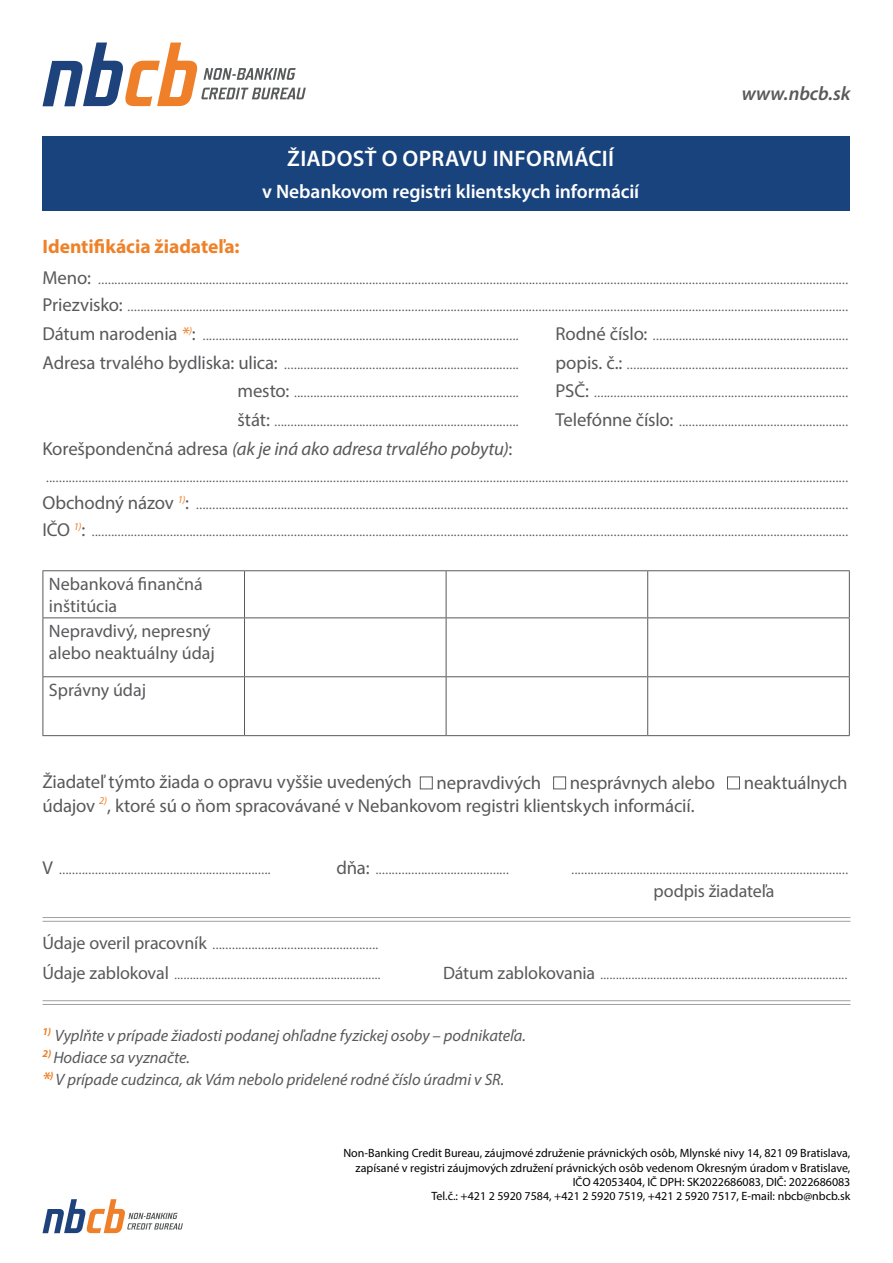
<style>
.page{position:relative;width:893px;height:1263px;background:#fff}
.page>*{position:absolute;margin:0;border:0;box-sizing:border-box;transform-origin:0 0}
.t1{font:600 22.5px "Myriad Pro";letter-spacing:.015em;color:#fff}
.t2{font:600 19.5px "Myriad Pro";letter-spacing:-.005em;color:#fff}
.t3{font:700 19.5px "Myriad Pro";color:#ef8128}
.t4{font:italic 600 19.5px "Myriad Pro";letter-spacing:-.005em;color:#59595c}
.t5{font:300 18.75px/26.7px "Myriad Pro";color:#59595c}
.t6{font:18.75px "Myriad Pro";letter-spacing:-.01em;color:#59595c}
.t7{font:300 18px "Myriad Pro";color:#59595c}
.t8{font:18px/21.6px "Myriad Pro";color:#59595c}
.t9{font:italic 16.5px/22.5px "Myriad Pro";letter-spacing:-.005em;color:#59595c}
.t10{font:12px/14.4px "Myriad Pro";color:#000;text-align:right}
.s1{font-weight:400}
.s2{font-weight:400;font-style:italic;color:#ef8128}
.s3{font-weight:400;font-style:italic}
.s4{font-weight:400;font-size:18px}
.s5{font-weight:600;font-size:18.75px;color:#ef8128}
</style>
<div class="page">
<svg style="left:43px;top:43px;width:263px;height:63px"></svg>
<svg style="left:43px;top:1199px;width:140px;height:34px"></svg>
<div style="left:43px;top:136px;width:807px;height:75px;background:#19437d"></div>
<hr style="left:43px;top:917px;width:807px;height:1px;background:#a0a0a4">
<hr style="left:43px;top:921px;width:807px;height:1px;background:#a0a0a4">
<hr style="left:43px;top:1000px;width:807px;height:1px;background:#a0a0a4">
<hr style="left:43px;top:1004px;width:807px;height:1px;background:#a0a0a4">
<hr style="left:43px;top:570px;width:201px;height:1px;background:#59595c">
<hr style="left:43px;top:571px;width:1px;height:46px;background:#59595c">
<hr style="left:244px;top:570px;width:202px;height:1px;background:#59595c">
<hr style="left:244px;top:571px;width:1px;height:46px;background:#59595c">
<hr style="left:446px;top:570px;width:202px;height:1px;background:#59595c">
<hr style="left:446px;top:571px;width:1px;height:46px;background:#59595c">
<hr style="left:648px;top:570px;width:202px;height:1px;background:#59595c">
<hr style="left:647px;top:571px;width:1px;height:46px;background:#59595c">
<hr style="left:849px;top:571px;width:1px;height:46px;background:#59595c">
<hr style="left:43px;top:617px;width:201px;height:1px;background:#59595c">
<hr style="left:43px;top:618px;width:1px;height:58px;background:#59595c">
<hr style="left:244px;top:617px;width:202px;height:1px;background:#59595c">
<hr style="left:244px;top:618px;width:1px;height:58px;background:#59595c">
<hr style="left:446px;top:617px;width:202px;height:1px;background:#59595c">
<hr style="left:446px;top:618px;width:1px;height:58px;background:#59595c">
<hr style="left:648px;top:617px;width:202px;height:1px;background:#59595c">
<hr style="left:647px;top:618px;width:1px;height:58px;background:#59595c">
<hr style="left:849px;top:618px;width:1px;height:58px;background:#59595c">
<hr style="left:43px;top:676px;width:201px;height:1px;background:#59595c">
<hr style="left:43px;top:677px;width:1px;height:58px;background:#59595c">
<hr style="left:244px;top:676px;width:202px;height:1px;background:#59595c">
<hr style="left:244px;top:677px;width:1px;height:58px;background:#59595c">
<hr style="left:446px;top:676px;width:202px;height:1px;background:#59595c">
<hr style="left:446px;top:677px;width:1px;height:58px;background:#59595c">
<hr style="left:648px;top:676px;width:202px;height:1px;background:#59595c">
<hr style="left:647px;top:677px;width:1px;height:58px;background:#59595c">
<hr style="left:849px;top:677px;width:1px;height:58px;background:#59595c">
<hr style="left:43px;top:735px;width:201px;height:1px;background:#59595c">
<hr style="left:244px;top:735px;width:202px;height:1px;background:#59595c">
<hr style="left:446px;top:735px;width:202px;height:1px;background:#59595c">
<hr style="left:648px;top:735px;width:202px;height:1px;background:#59595c">
<div style="left:420px;top:776px;width:13px;height:13px;border:1px solid #59595c"></div>
<div style="left:553px;top:776px;width:13px;height:13px;border:1px solid #59595c"></div>
<div style="left:727px;top:776px;width:13px;height:13px;border:1px solid #59595c"></div>
<p class="t1" style="left:287px;top:144px;width:328px">ŽIADOSŤ O OPRAVU INFORMÁCIÍ</p>
<p class="t2" style="left:262px;top:179px;width:379px">v Nebankovom registri klientskych informácií</p>
<p class="t4" style="left:742px;top:81px;width:110px">www.nbcb.sk</p>
<p class="t3" style="left:43px;top:234px;width:199px">Identifikácia žiadateľa:</p>
<p class="t5" style="left:43px;top:265px;width:807px"><span class="s1">Meno:</span> ......................................................................................................................................................................................................................................<br><span class="s1">Priezvisko:</span> .............................................................................................................................................................................................................................</p>
<p class="t5" style="left:43px;top:320px;width:478px"><span class="s1">Dátum narodenia</span> <span class="s2">*</span><sup>)</sup><span class="s1">:</span> .................................................................................................</p>
<p class="t5" style="left:556px;top:320px;width:294px"><span class="s1">Rodné číslo:</span> ............................................................</p>
<p class="t5" style="left:43px;top:349px;width:478px"><span class="s1">Adresa trvalého bydliska: ulica:</span> ........................................................................</p>
<p class="t5" style="left:556px;top:349px;width:294px"><span class="s1">popis. č.:</span> ....................................................................</p>
<p class="t5" style="left:238px;top:378px;width:283px"><span class="s1">mesto:</span> .....................................................................</p>
<p class="t5" style="left:556px;top:378px;width:294px"><span class="s1">PSČ:</span> ..............................................................................</p>
<p class="t5" style="left:238px;top:407px;width:283px"><span class="s1">štát:</span> ...........................................................................</p>
<p class="t5" style="left:556px;top:407px;width:294px"><span class="s1">Telefónne číslo:</span> ....................................................</p>
<p class="t5" style="left:43px;top:436px;width:807px"><span class="s1">Korešpondenčná adresa</span> <span class="s3">(ak je iná ako adresa trvalého pobytu)</span><span class="s1">: </span>......................................................................................................................................................................................................................................................<br><span class="s1">Obchodný názov</span> <sup>1)</sup><span class="s1">:</span> ........................................................................................................................................................................................................<br><span class="s1">IČO</span> <sup>1)</sup><span class="s1">:</span> ........................................................................................................................................................................................................................................</p>
<p class="t8" style="left:49px;top:573px;width:155px">Nebanková finančná inštitúcia</p>
<p class="t8" style="left:49px;top:620px;width:167px">Nepravdivý, nepresný alebo neaktuálny údaj</p>
<p class="t8" style="left:49px;top:679px;width:99px">Správny údaj</p>
<p class="t6" style="left:43px;top:770px;width:371px">Žiadateľ týmto žiada o opravu vyššie uvedených</p>
<p class="t6" style="left:437px;top:771px;width:106px">nepravdivých</p>
<p class="t6" style="left:570px;top:771px;width:147px">nesprávnych alebo</p>
<p class="t6" style="left:744px;top:771px;width:105px">neaktuálnych</p>
<p class="t6" style="left:43px;top:794px;width:654px">údajov <sup>2)</sup>, ktoré sú o ňom spracovávané v Nebankovom registri klientskych informácií.</p>
<p class="t5" style="left:43px;top:855px;width:230px"><span class="s1">V</span> .................................................................</p>
<p class="t5" style="left:336px;top:855px;width:174px"><span class="s1">dňa:</span> .........................................</p>
<p class="t5" style="left:571px;top:855px;width:279px">.....................................................................................</p>
<p class="t8" style="left:654px;top:879px;width:123px">podpis žiadateľa</p>
<p class="t5" style="left:43px;top:930px;width:338px"><span class="s4">Údaje overil pracovník</span> ...................................................</p>
<p class="t7" style="left:43px;top:963px;width:340px"><span class="s1">Údaje zablokoval</span> ..................................................................</p>
<p class="t7" style="left:443px;top:963px;width:406px"><span class="s1">Dátum zablokovania</span> ...............................................................................</p>
<p class="t9" style="left:43px;top:1024px;width:485px"><sup>1)</sup> Vyplňte v prípade žiadosti podanej ohľadne fyzickej osoby – podnikateľa.</p>
<p class="t9" style="left:43px;top:1046px;width:463px"><sup>2)</sup> Hodiace sa vyznačte.<br><span class="s5">*</span><sup>)</sup> V prípade cudzinca, ak Vám nebolo pridelené rodné číslo úradmi v SR.</p>
<p class="t10" style="left:343px;top:1146px;width:509px">Non-Banking Credit Bureau, záujmové združenie právnických osôb, Mlynské nivy 14, 821 09 Bratislava, zapísané v registri záujmových združení právnických osôb vedenom Okresným úradom v Bratislave, IČO 42053404, IČ DPH: SK2022686083, DIČ: 2022686083<br>Tel.č.: +421 2 5920 7584, +421 2 5920 7519, +421 2 5920 7517, E-mail: nbcb@nbcb.sk</p>
</div>
